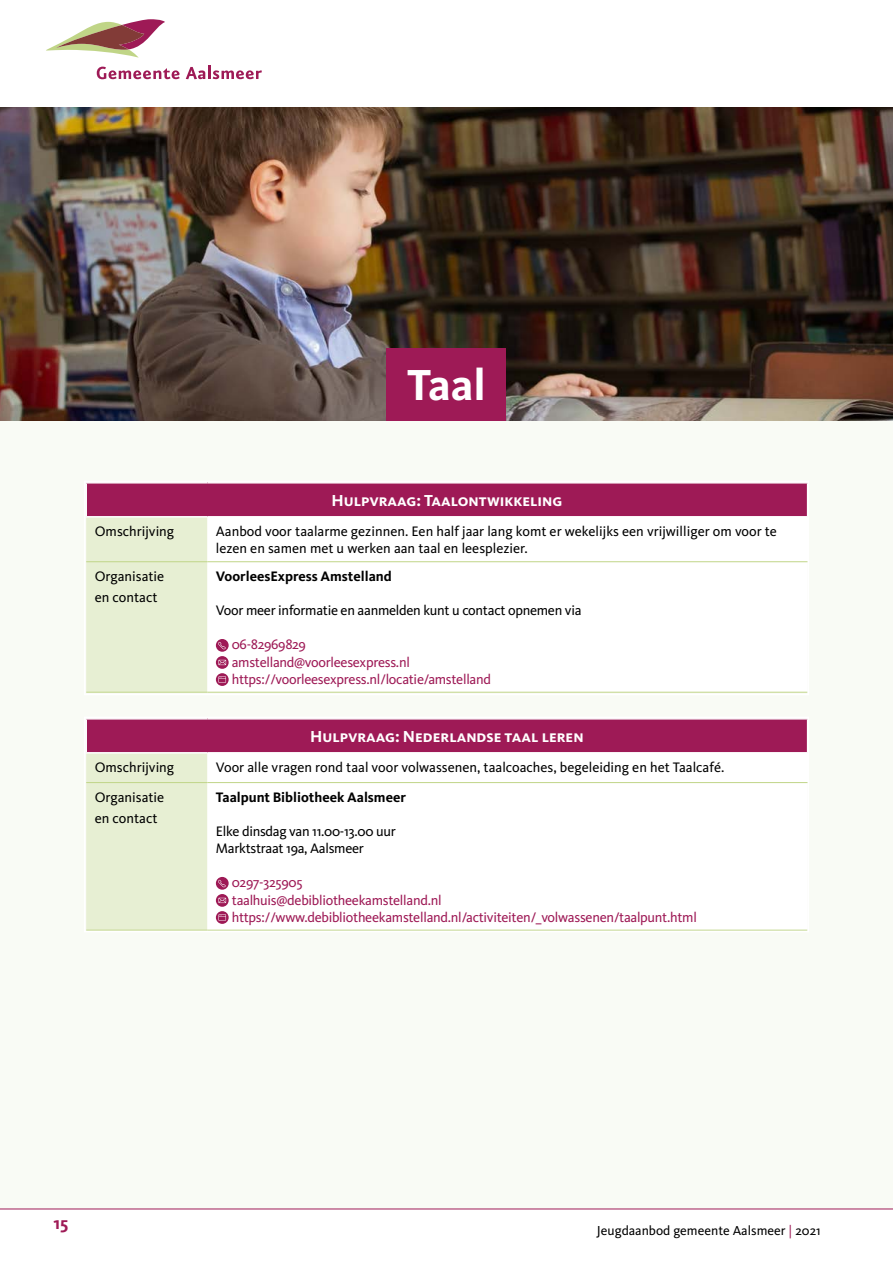
<style>
.page{position:relative;width:893px;height:1263px;background:#fff}
.page>*{position:absolute;margin:0;border:0;box-sizing:border-box;transform-origin:0 0}
.Kop2{font:700 45px "Kievit Pro";color:#fff}
.t1{font:700 18px "Kievit Pro";color:#9e1a56}
.Kop3{font:700 16.5px "Kievit Pro";color:#fff}
.t2{font:14.25px/17.1px "Kievit Pro";color:#000}
.t3{font:14.25px "Kievit Pro";letter-spacing:-.02em;color:#9e1a56}
.t4{font:14.25px "Kievit Pro";letter-spacing:-.02em;color:#000}
.t5{font:700 14.25px "Kievit Pro";letter-spacing:-.01em;color:#000}
.t6{font:13.5px "Kievit Pro";color:#000}
.s1{color:#9e1a56}
</style>
<div class="page">
<div style="left:0;top:45px;width:893px;height:1164px;background:#f9fbf5"></div>
<hr style="left:0;top:1208px;width:893px;height:1px;background:#9e1a56">
<img style="left:0;top:107px;width:893px;height:314px">
<div style="left:387px;top:349px;width:119px;height:72px;background:#9e1a56"></div>
<div style="left:86px;top:483px;width:722px;height:34px;background:#9e1a56"></div>
<div style="left:87px;top:518px;width:120px;height:174px;background:#e7efd3"></div>
<div style="left:207px;top:562px;width:599px;height:130px;background:#fff"></div>
<hr style="left:85px;top:516px;width:122px;height:1px;background:#fff">
<hr style="left:207px;top:516px;width:601px;height:1px;background:#fff">
<hr style="left:86px;top:561px;width:121px;height:1px;background:#c0d588">
<hr style="left:207px;top:561px;width:601px;height:1px;background:#c0d588">
<svg style="left:216px;top:639px;width:13px;height:13px"></svg>
<svg style="left:218px;top:642px;width:8px;height:7px"></svg>
<svg style="left:216px;top:656px;width:13px;height:13px"></svg>
<svg style="left:218px;top:660px;width:8px;height:5px"></svg>
<svg style="left:216px;top:673px;width:13px;height:13px"></svg>
<svg style="left:218px;top:676px;width:8px;height:7px"></svg>
<div style="left:84px;top:480px;width:725px;height:215px;border:2px solid #fff"></div>
<div style="left:86px;top:719px;width:722px;height:34px;background:#9e1a56"></div>
<div style="left:87px;top:754px;width:120px;height:175px;background:#e7efd3"></div>
<hr style="left:85px;top:752px;width:122px;height:1px;background:#fff">
<hr style="left:207px;top:752px;width:601px;height:1px;background:#fff">
<hr style="left:86px;top:782px;width:121px;height:1px;background:#c0d588">
<hr style="left:207px;top:782px;width:601px;height:1px;background:#c0d588">
<svg style="left:216px;top:877px;width:13px;height:13px"></svg>
<svg style="left:218px;top:880px;width:8px;height:7px"></svg>
<svg style="left:216px;top:894px;width:13px;height:13px"></svg>
<svg style="left:218px;top:898px;width:8px;height:5px"></svg>
<svg style="left:216px;top:911px;width:13px;height:13px"></svg>
<svg style="left:218px;top:914px;width:8px;height:7px"></svg>
<div style="left:84px;top:716px;width:725px;height:216px;border:2px solid #fff"></div>
<div style="left:0;top:0;width:893px;height:106px;background:#fff"></div>
<svg style="left:97px;top:67px;width:83px;height:12px"></svg>
<svg style="left:186px;top:66px;width:76px;height:13px"></svg>
<svg style="left:46px;top:19px;width:119px;height:39px"></svg>
<h2 class="Kop2" style="left:407px;top:358px;width:80px">Taal</h2>
<p class="Kop3" style="left:332px;top:491px;width:232px">Hulpvraag: Taalontwikkeling</p>
<p class="t2" style="left:95px;top:523px;width:81px">Omschrijving</p>
<p class="t2" style="left:216px;top:523px;width:563px">Aanbod voor taalarme gezinnen. Een half jaar lang komt er wekelijks een vrijwilliger om voor te lezen en samen met u werken aan taal en leesplezier.</p>
<p class="t2" style="left:95px;top:566px;width:71px;line-height:21px">Organisatie en contact</p>
<p class="t5" style="left:216px;top:568px;width:177px">VoorleesExpress Amstelland</p>
<p class="t4" style="left:216px;top:602px;width:367px">Voor meer informatie en aanmelden kunt u contact opnemen via</p>
<p class="t3" style="left:232px;top:636px;width:76px">06-82969829</p>
<p class="t3" style="left:232px;top:653px;width:180px">amstelland@voorleesexpress.nl</p>
<p class="t3" style="left:232px;top:670px;width:261px">https://voorleesexpress.nl/locatie/amstelland</p>
<p class="Kop3" style="left:310px;top:727px;width:275px">Hulpvraag: Nederlandse taal leren</p>
<p class="t2" style="left:95px;top:759px;width:81px">Omschrijving</p>
<p class="t2" style="left:216px;top:759px;width:510px">Voor alle vragen rond taal voor volwassenen, taalcoaches, begeleiding en het Taalcafé.</p>
<p class="t2" style="left:95px;top:788px;width:71px">Organisatie</p>
<p class="t2" style="left:95px;top:809px;width:64px">en contact</p>
<p class="t5" style="left:216px;top:788px;width:192px">Taalpunt Bibliotheek Aalsmeer</p>
<p class="t4" style="left:216px;top:823px;width:181px">Elke dinsdag van 11.00-13.00 uur</p>
<p class="t4" style="left:216px;top:840px;width:150px">Marktstraat 19a, Aalsmeer</p>
<p class="t3" style="left:232px;top:874px;width:72px">0297-325905</p>
<p class="t3" style="left:232px;top:891px;width:211px">taalhuis@debibliotheekamstelland.nl</p>
<p class="t3" style="left:232px;top:908px;width:467px">https://www.debibliotheekamstelland.nl/activiteiten/_volwassenen/taalpunt.html</p>
<p class="t1" style="left:54px;top:1212px;width:16px">15</p>
<p class="t6" style="left:597px;top:1222px;width:225px">Jeugdaanbod gemeente Aalsmeer <span class="s1">|</span> 2021</p>
</div>
